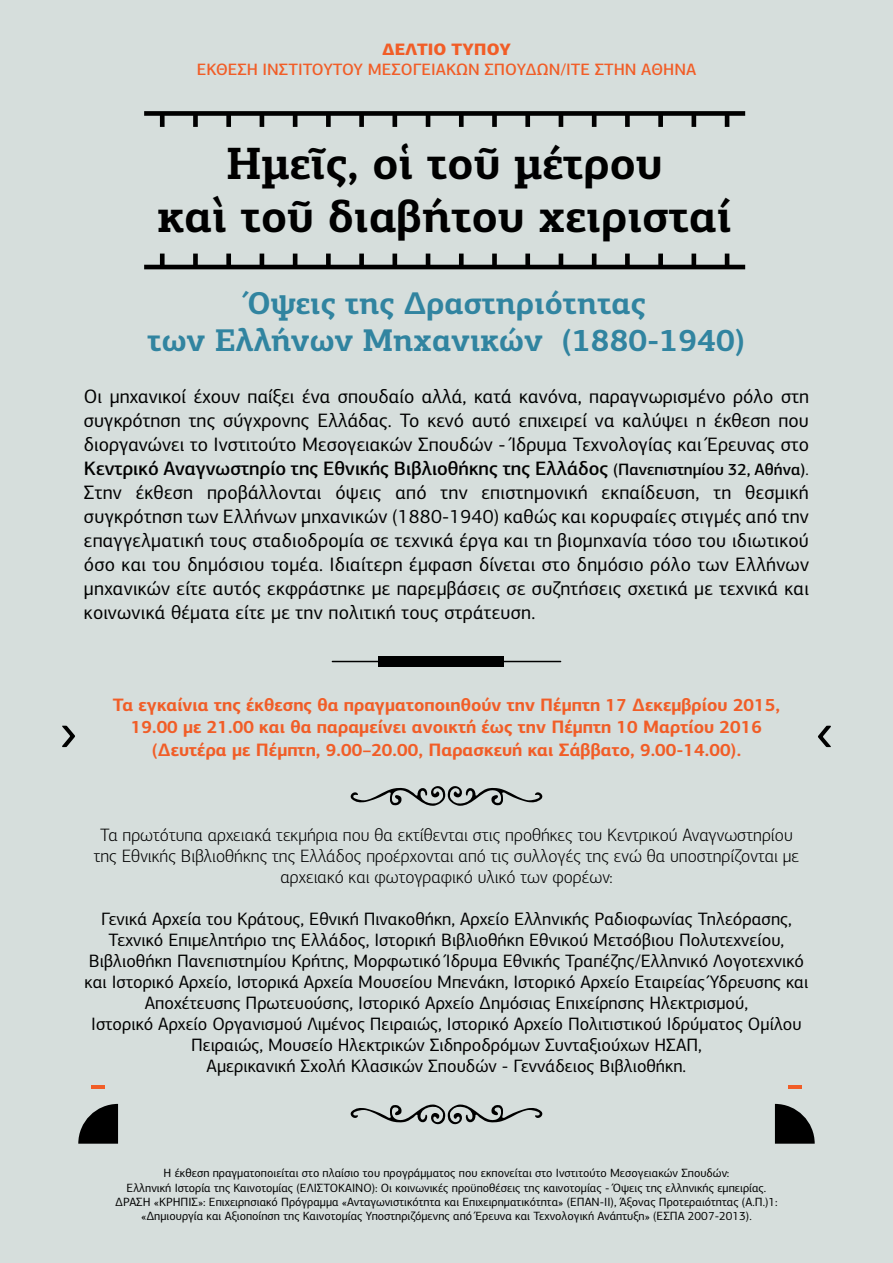
<style>
.page{position:relative;width:893px;height:1263px;background:#d6dedc}
.page>*{position:absolute;margin:0;border:0;box-sizing:border-box;transform-origin:0 0}
.t1{font:700 45.45px/53.8px "PF Centro Slab Pro";color:#000;text-align:center}
.t2{font:700 31.5px/37.5px "PF Centro Slab Pro";color:#3184a0;text-align:center}
.t3{font:19.5px/24px "PF Centro Sans Pro";letter-spacing:.01em;color:#000;text-align:justify}
.t4{font:18px/21px "PF Centro Sans Pro";color:#000;text-align:center}
.t5{font:300 18px/21px "PF Centro Sans Pro";color:#000;text-align:center}
.t6{font:700 18px/22.5px "PF Centro Sans Pro";color:#f15d27;text-align:center}
.t7{font:500 16.5px "PF Centro Sans Pro";color:#f15d27}
.t8{font:900 16.5px "PF Centro Sans Pro";color:#f15d27}
.t9{font:12px/14.4px "PF Centro Sans Pro";color:#000;text-align:center}
.s1{font-weight:500}
.s2{font-weight:500;font-size:16.5px}
.s3{font-size:16.5px}
</style>
<div class="page">
<svg style="left:350px;top:786px;width:193px;height:20px"></svg>
<svg style="left:350px;top:1104px;width:193px;height:21px"></svg>
<hr style="left:332px;top:661px;width:229px;height:1px;background:#000">
<div style="left:378px;top:657px;width:126px;height:10px;background:#000"></div>
<svg style="left:78px;top:1104px;width:40px;height:40px"></svg>
<hr style="left:91px;top:1085px;width:14px;height:4px;background:#f15d27">
<svg style="left:775px;top:1104px;width:40px;height:40px"></svg>
<hr style="left:788px;top:1085px;width:14px;height:4px;background:#f15d27">
<svg style="left:144px;top:111px;width:601px;height:16px"></svg>
<svg style="left:144px;top:254px;width:601px;height:15px"></svg>
<svg style="left:62px;top:726px;width:13px;height:21px"></svg>
<svg style="left:818px;top:726px;width:13px;height:21px"></svg>
<p class="t8" style="left:382px;top:38px;width:130px">ΔΕΛΤΙΟ ΤΥΠΟΥ</p>
<p class="t7" style="left:197px;top:59px;width:501px">ΕΚΘΕΣΗ ΙΝΣΤΙΤΟΥΤΟΥ ΜΕΣΟΓΕΙΑΚΩΝ ΣΠΟΥΔΩΝ/ΙΤΕ ΣΤΗΝ ΑΘΗΝΑ</p>
<h1 class="t1" style="left:158px;top:136px;width:576px">Ημεῖς, οἱ τοῦ μέτρου<br>καὶ τοῦ διαβήτου χειρισταί</h1>
<h2 class="t2" style="left:148px;top:284px;width:599px">Όψεις της Δραστηριότητας<br>των Ελλήνων Μηχανικών (1880-1940)</h2>
<p class="t3" style="left:84px;top:385px;width:727px">Oι μηχανικοί έχουν παίξει ένα σπουδαίο αλλά, κατά κανόνα, παραγνωρισμένο ρόλο στη συγκρότηση της σύγχρονης Ελλάδας. Το κενό αυτό επιχειρεί να καλύψει η έκθεση που διοργανώνει το Ινστιτούτο Μεσογειακών Σπουδών - Ίδρυμα Τεχνολογίας και Έρευνας στο <span class="s1">Κεντρικό Αναγνωστηρίο της Εθνικής Βιβλιοθήκης της Ελλάδος</span> <span class="s2">(Πανεπιστημίου 32, Αθήνα)</span><span class="s3">.<br></span>Στην έκθεση προβάλλονται όψεις από την επιστημονική εκπαίδευση, τη θεσμική συγκρότηση των Ελλήνων μηχανικών (1880-1940) καθώς και κορυφαίες στιγμές από την επαγγελματική τους σταδιοδρομία σε τεχνικά έργα και τη βιομηχανία τόσο του ιδιωτικού όσο και του δημόσιου τομέα. Ιδιαίτερη έμφαση δίνεται στο δημόσιο ρόλο των Ελλήνων μηχανικών είτε αυτός εκφράστηκε με παρεμβάσεις σε συζητήσεις σχετικά με τεχνικά και κοινωνικά θέματα είτε με την πολιτική τους στράτευση.</p>
<p class="t6" style="left:113px;top:693px;width:669px">Τα εγκαίνια της έκθεσης θα πραγματοποιηθούν την Πέμπτη 17 Δεκεμβρίου 2015,<br>19.00 με 21.00 και θα παραμείνει ανοικτή έως την Πέμπτη 10 Μαρτίου 2016 (Δευτέρα με Πέμπτη, 9.00–20.00, Παρασκευή και Σάββατο, 9.00-14.00).</p>
<p class="t5" style="left:94px;top:824px;width:707px">Τα πρωτότυπα αρχειακά τεκμήρια που θα εκτίθενται στις προθήκες του Κεντρικού Αναγνωστηρίου της Εθνικής Βιβλιοθήκης της Ελλάδος προέρχονται από τις συλλογές της ενώ θα υποστηρίζονται με αρχειακό και φωτογραφικό υλικό των φορέων:</p>
<p class="t4" style="left:85px;top:908px;width:725px">Γενικά Αρχεία του Κράτους, Εθνική Πινακοθήκη, Αρχείο Ελληνικής Ραδιοφωνίας Τηλεόρασης, Τεχνικό Επιμελητήριο της Ελλάδος, Ιστορική Βιβλιοθήκη Εθνικού Μετσόβιου Πολυτεχνείου, Βιβλιοθήκη Πανεπιστημίου Κρήτης, Μορφωτικό Ίδρυμα Εθνικής Τραπέζης/Ελληνικό Λογοτεχνικό και Ιστορικό Αρχείο, Ιστορικά Αρχεία Μουσείου Μπενάκη, Ιστορικό Αρχείο Εταιρείας Ύδρευσης και Αποχέτευσης Πρωτευούσης, Ιστορικό Αρχείο Δημόσιας Επιχείρησης Ηλεκτρισμού,<br>Ιστορικό Αρχείο Οργανισμού Λιμένος Πειραιώς, Ιστορικό Αρχείο Πολιτιστικού Ιδρύματος Ομίλου Πειραιώς, Μουσείο Ηλεκτρικών Σιδηροδρόμων Συνταξιούχων ΗΣΑΠ,<br>Αμερικανική Σχολή Κλασικών Σπουδών - Γεννάδειος Βιβλιοθήκη.</p>
<p class="t9" style="left:115px;top:1166px;width:664px">Η έκθεση πραγματοποιείται στο πλαίσιο του προγράμματος που εκπονείται στο Ινστιτούτο Μεσογειακών Σπουδών:<br>Ελληνική Ιστορία της Καινοτομίας (ΕΛΙΣΤΟΚΑΙΝΟ): Οι κοινωνικές προϋποθέσεις της καινοτομίας - Όψεις της ελληνικής εμπειρίας.<br>ΔΡΑΣΗ «ΚΡΗΠΙΣ»: Επιχειρησιακό Πρόγραμμα «Ανταγωνιστικότητα και Επιχειρηματικότητα» (ΕΠΑΝ-ΙΙ), Άξονας Προτεραιότητας (Α.Π.)1: «Δημιουργία και Αξιοποίηση της Καινοτομίας Υποστηριζόμενης από Έρευνα και Τεχνολογική Ανάπτυξη» (ΕΣΠΑ 2007-2013).</p>
</div>
